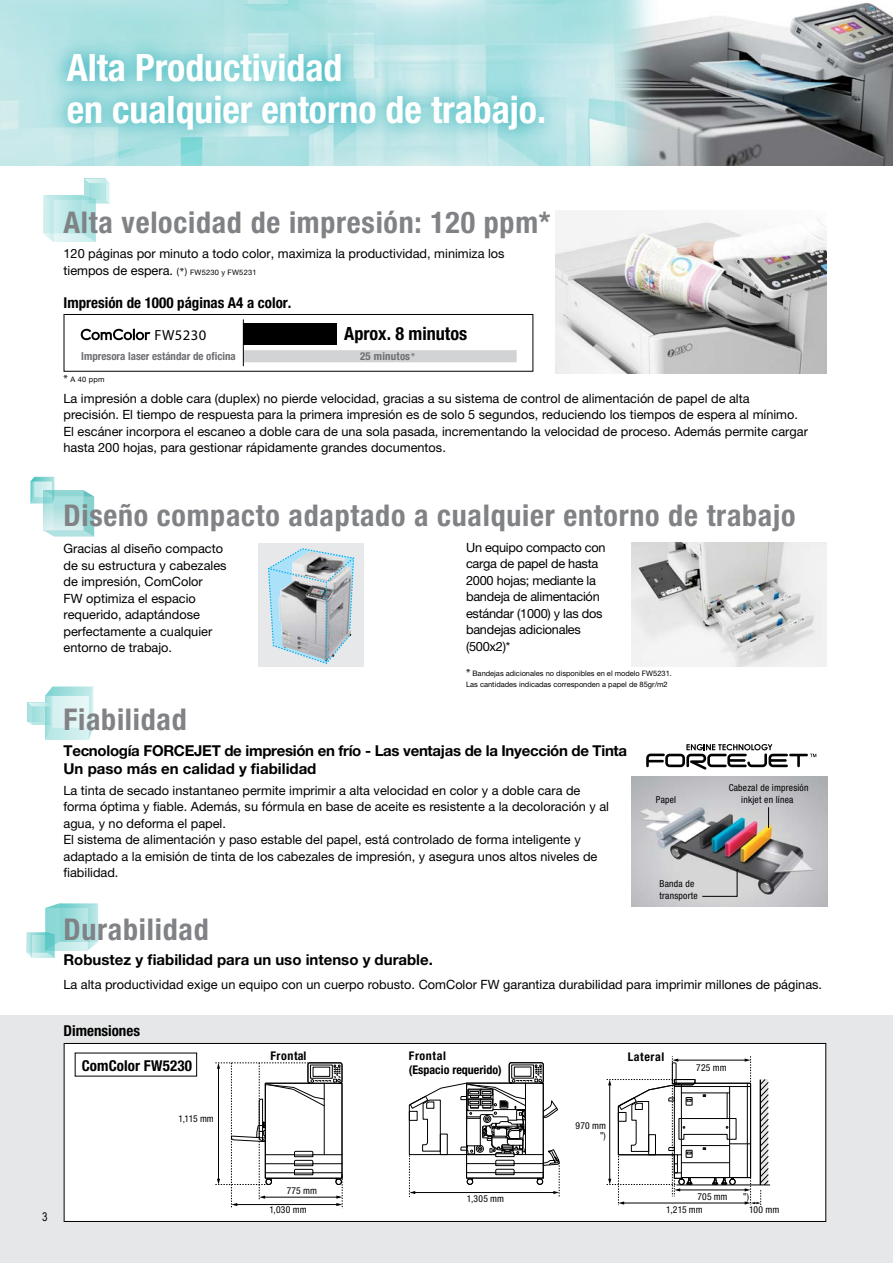
<style>
.page{position:relative;width:893px;height:1263px;background:#fff}
.page>*{position:absolute;margin:0;border:0;box-sizing:border-box;transform-origin:0 0}
.t1{font:700 condensed 37.8px/42px "Helvetica Neue";color:#fff}
.t2{font:700 condensed 30px "Helvetica Neue";letter-spacing:.025em;color:#808285}
.t3{font:700 condensed 18.15px "Helvetica Neue";color:#000}
.t4{font:700 15px/18px "Helvetica Neue";letter-spacing:-.02em;color:#000}
.t5{font:700 condensed 15px "Helvetica Neue";color:#000}
.t6{font:700 15px "Helvetica Neue";color:#000}
.t7{font:14.7px "Abeatby Kai";letter-spacing:.03em;color:#000}
.t8{font:12.75px/16.5px "Helvetica Neue";color:#000}
.t9{font:12.75px/16.5px "Helvetica Neue";letter-spacing:-.02em;color:#000}
.t10{font:700 condensed 12px "Helvetica Neue";letter-spacing:.05em;color:#000}
.t11{font:700 condensed 12px "Helvetica Neue";color:#000}
.t12{font:12px "Arial Narrow";color:#000}
.t13{font:700 condensed 10.95px "Helvetica Neue";color:#6d6e71}
.t14{font:700 condensed 10.95px "Helvetica Neue";letter-spacing:.02em;color:#6d6e71}
.t15{font:10.05px "Myriad Pro";color:#000}
.t16{font:condensed 9.6px/11.6px "Helvetica Neue";letter-spacing:.02em;color:#000}
.t17{font:7.5px/10.5px "Helvetica Neue";color:#000}
.s1{font-family:"Myriad Pro";font-size:10.5px}
.s2{font-size:7.5px}
.s3{font-family:"Myriad Pro";font-weight:400;font-stretch:normal;font-size:10.5px}
.s4{font-family:"Helvetica Neue";font-stretch:condensed;font-size:9.6px}
</style>
<div class="page">
<div style="left:0;top:1015px;width:893px;height:248px;background:#e6e7e8"></div>
<svg style="left:43px;top:179px;width:67px;height:63px"></svg>
<svg style="left:31px;top:477px;width:63px;height:60px"></svg>
<svg style="left:31px;top:481px;width:21px;height:22px"></svg>
<svg style="left:27px;top:686px;width:66px;height:54px"></svg>
<svg style="left:26px;top:903px;width:72px;height:54px"></svg>
<svg style="left:0;top:0;width:598px;height:166px;background:#bae4e6"></svg>
<img style="left:598px;top:0;width:295px;height:166px">
<img style="left:41px;top:22px;width:532px;height:138px">
<svg style="left:81px;top:329px;width:70px;height:11px"></svg>
<div style="left:243px;top:350px;width:274px;height:12px;background:#d1d3d4"></div>
<div style="left:243px;top:324px;width:94px;height:21px;background:#000"></div>
<hr style="left:243px;top:319px;width:1px;height:47px;background:#000">
<div style="left:64px;top:314px;width:469px;height:57px;border:1px solid #000"></div>
<div style="left:258px;top:543px;width:106px;height:124px;background:#e7e8e9"></div>
<svg style="left:267px;top:548px;width:88px;height:116px"></svg>
<img style="left:632px;top:543px;width:194px;height:123px">
<img style="left:555px;top:210px;width:271px;height:163px">
<svg style="left:646px;top:744px;width:170px;height:26px"></svg>
<img style="left:632px;top:776px;width:195px;height:131px">
<svg style="left:701px;top:868px;width:37px;height:29px"></svg>
<svg style="left:768px;top:807px;width:1px;height:21px"></svg>
<div style="left:64px;top:1043px;width:762px;height:178px;background:#fff"></div>
<div style="left:64px;top:1043px;width:762px;height:179px;border:1px solid #000"></div>
<hr style="left:676px;top:1184px;width:94px;height:1px;background:#000">
<svg style="left:409px;top:1062px;width:151px;height:135px"></svg>
<svg style="left:607px;top:1056px;width:162px;height:149px"></svg>
<svg style="left:215px;top:1062px;width:128px;height:146px"></svg>
<h1 class="t1" style="left:67px;top:46px;width:481px">Alta Productividad<br>en cualquier entorno de trabajo.</h1>
<h2 class="t2" style="left:63px;top:204px;width:488px">Alta velocidad de impresión: 120 ppm*</h2>
<p class="t8" style="left:63px;top:245px;width:443px">120 páginas por minuto a todo color, maximiza la productividad, minimiza los tiempos de espera. <span class="s1">(*)</span> <span class="s2">FW5230 y FW5231</span></p>
<p class="t5" style="left:63px;top:293px;width:229px">Impresión de 1000 páginas A4 a color.</p>
<p class="t7" style="left:155px;top:326px;width:53px">FW5230</p>
<p class="t13" style="left:81px;top:350px;width:156px">Impresora laser estándar de oficina</p>
<p class="t17" style="left:63px;top:374px;width:42px"><span class="s1">*</span> A 40 ppm</p>
<h3 class="t3" style="left:344px;top:323px;width:125px">Aprox. 8 minutos</h3>
<p class="t14" style="left:360px;top:350px;width:57px">25 minutos<span class="s3">*</span></p>
<p class="t8" style="left:63px;top:390px;width:746px">La impresión a doble cara (duplex) no pierde velocidad, gracias a su sistema de control de alimentación de papel de alta precisión. El tiempo de respuesta para la primera impresión es de solo 5 segundos, reduciendo los tiempos de espera al mínimo.<br>El escáner incorpora el escaneo a doble cara de una sola pasada, incrementando la velocidad de proceso. Además permite cargar hasta 200 hojas, para gestionar rápidamente grandes documentos.</p>
<h2 class="t2" style="left:63px;top:497px;width:733px">Diseño compacto adaptado a cualquier entorno de trabajo</h2>
<p class="t8" style="left:63px;top:540px;width:165px">Gracias al diseño compacto de su estructura y cabezales de impresión, ComColor<br>FW optimiza el espacio requerido, adaptándose perfectamente a cualquier entorno de trabajo.</p>
<h2 class="t2" style="left:63px;top:701px;width:125px">Fiabilidad</h2>
<p class="t9" style="left:466px;top:539px;width:141px">Un equipo compacto con carga de papel de hasta<br>2000 hojas; mediante la bandeja de alimentación estándar (1000) y las dos bandejas adicionales (500x2)*</p>
<p class="t17" style="left:466px;top:668px;width:207px"><span class="s1">*</span> Bandejas adicionales no disponibles en el modelo FW5231.<br>Las cantidades indicadas corresponden a papel de 85gr/m2</p>
<p class="t4" style="left:63px;top:741px;width:565px">Tecnología FORCEJET de impresión en frío - Las ventajas de la Inyección de Tinta<br>Un paso más en calidad y fiabilidad</p>
<p class="t8" style="left:63px;top:782px;width:547px">La tinta de secado instantaneo permite imprimir a alta velocidad en color y a doble cara de forma óptima y fiable. Además, su fórmula en base de aceite es resistente a la decoloración y al agua, y no deforma el papel.<br>El sistema de alimentación y paso estable del papel, está controlado de forma inteligente y adaptado a la emisión de tinta de los cabezales de impresión, y asegura unos altos niveles de fiabilidad.</p>
<h2 class="t2" style="left:63px;top:911px;width:147px">Durabilidad</h2>
<p class="t6" style="left:63px;top:951px;width:371px">Robustez y fiabilidad para un uso intenso y durable.</p>
<p class="t16" style="left:656px;top:793px;width:22px">Papel</p>
<p class="t16" style="left:659px;top:878px;width:40px">Banda de transporte</p>
<p class="t16" style="left:729px;top:782px;width:81px;text-align:center">Cabezal de impresión inkjet en línea</p>
<p class="t8" style="left:63px;top:976px;width:760px">La alta productividad exige un equipo con un cuerpo robusto. ComColor FW garantiza durabilidad para imprimir millones de páginas.</p>
<p class="t5" style="left:63px;top:1022px;width:78px">Dimensiones</p>
<p class="t5" style="left:82px;top:1056px;width:112px">ComColor FW5230</p>
<p class="t16" style="left:178px;top:1112px;width:37px">1,115 mm</p>
<p class="t10" style="left:270px;top:1048px;width:37px">Frontal</p>
<p class="t10" style="left:409px;top:1048px;width:39px">Frontal</p>
<p class="t10" style="left:628px;top:1049px;width:38px">Lateral</p>
<p class="t11" style="left:409px;top:1063px;width:94px">(Espacio requerido)</p>
<p class="t16" style="left:576px;top:1119px;width:32px">970 mm</p>
<p class="t15" style="left:600px;top:1129px;width:7px">"<span class="s4">)</span></p>
<p class="t16" style="left:696px;top:1061px;width:32px">725 mm</p>
<p class="t12" style="left:42px;top:1208px;width:7px">3</p>
<p class="t16" style="left:287px;top:1184px;width:32px">775 mm</p>
<p class="t16" style="left:467px;top:1192px;width:39px">1,305 mm</p>
<p class="t16" style="left:698px;top:1191px;width:31px">705 mm</p>
<p class="t15" style="left:743px;top:1190px;width:7px">"<span class="s4">)</span></p>
<p class="t16" style="left:269px;top:1204px;width:39px">1,030 mm</p>
<p class="t16" style="left:666px;top:1204px;width:38px">1,215 mm</p>
<p class="t16" style="left:749px;top:1204px;width:32px">100 mm</p>
</div>
